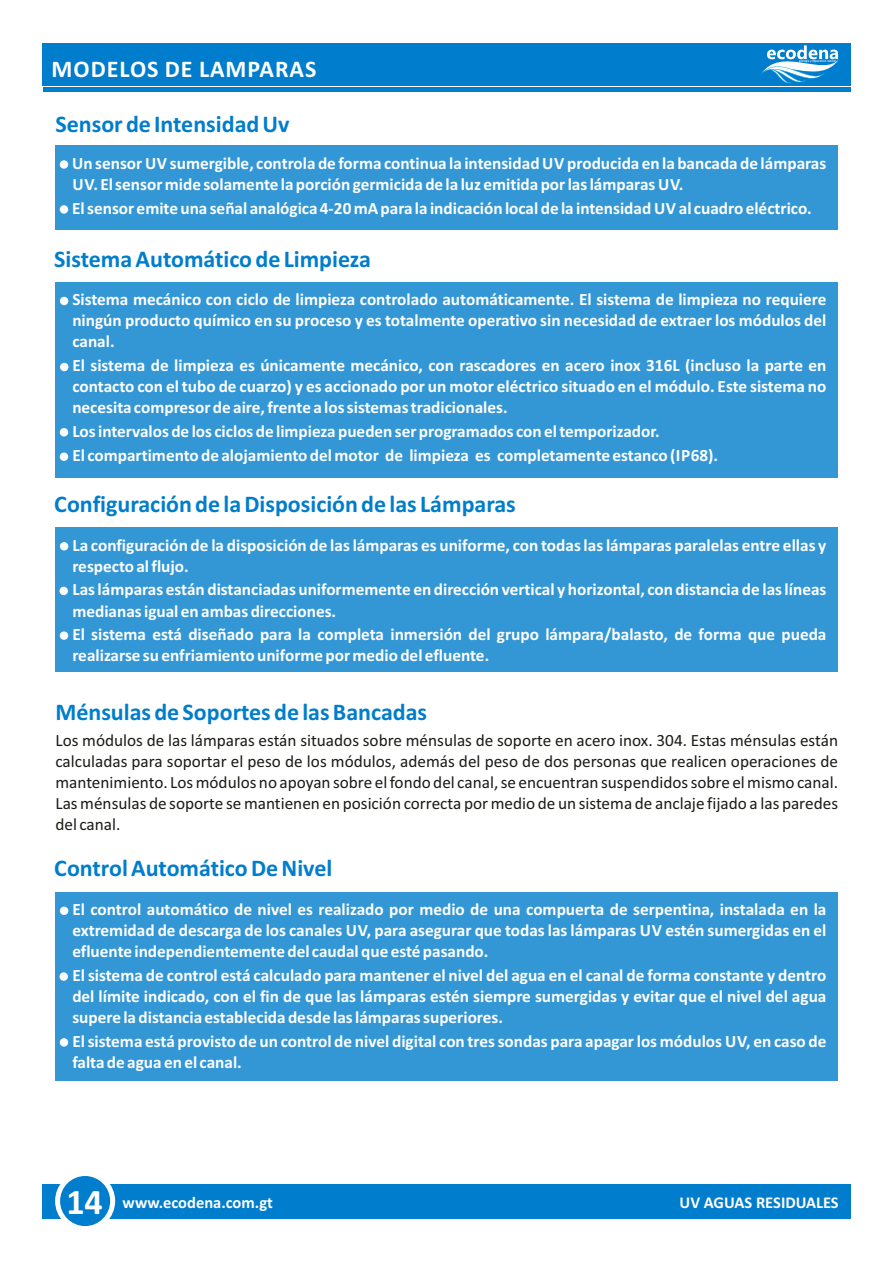
<style>
.page{position:relative;width:893px;height:1263px;background:#fff}
.page>*{position:absolute;margin:0;border:0;box-sizing:border-box;transform-origin:0 0}
.t1{font:700 36px "Calibri";color:#fefefe}
.t2{font:700 24px "Calibri";color:#007dcc}
.t3{font:700 24px "Calibri";letter-spacing:.04em;color:#fefefe}
.t4{font:700 17.25px/21px "Calibri";color:#fefefe}
.t5{font:17.25px/21px "Calibri";color:#1c1b17;text-align:justify}
.t6{font:700 16.5px "Calibri";color:#fefefe}
</style>
<div class="page">
<div style="left:42px;top:1184px;width:809px;height:34px;background:#007dcc"></div>
<div style="left:55px;top:1171px;width:60px;height:60px;background:#fefefe;border-radius:50%"></div>
<div style="left:60px;top:1176px;width:50px;height:50px;background:#007dcc;border-radius:50%"></div>
<div style="left:43px;top:43px;width:808px;height:42px;background:#007dcc"></div>
<hr style="left:43px;top:88px;width:808px;height:4px;background:#007dcc">
<svg style="left:758px;top:45px;width:81px;height:43px"></svg>
<div style="left:55px;top:146px;width:783px;height:84px;background:#3397d6"></div>
<div style="left:60px;top:160px;width:8px;height:9px;background:#fefefe;border-radius:50%"></div>
<div style="left:60px;top:205px;width:8px;height:9px;background:#fefefe;border-radius:50%"></div>
<div style="left:55px;top:282px;width:783px;height:196px;background:#3397d6"></div>
<div style="left:60px;top:297px;width:8px;height:8px;background:#fefefe;border-radius:50%"></div>
<div style="left:60px;top:363px;width:8px;height:8px;background:#fefefe;border-radius:50%"></div>
<div style="left:60px;top:428px;width:8px;height:8px;background:#fefefe;border-radius:50%"></div>
<div style="left:60px;top:452px;width:8px;height:9px;background:#fefefe;border-radius:50%"></div>
<div style="left:55px;top:527px;width:783px;height:145px;background:#3397d6"></div>
<div style="left:60px;top:542px;width:8px;height:8px;background:#fefefe;border-radius:50%"></div>
<div style="left:59px;top:587px;width:9px;height:8px;background:#fefefe;border-radius:50%"></div>
<div style="left:60px;top:631px;width:8px;height:9px;background:#fefefe;border-radius:50%"></div>
<div style="left:55px;top:892px;width:783px;height:188px;background:#3397d6"></div>
<div style="left:60px;top:906px;width:8px;height:9px;background:#fefefe;border-radius:50%"></div>
<div style="left:59px;top:972px;width:9px;height:9px;background:#fefefe;border-radius:50%"></div>
<div style="left:60px;top:1038px;width:8px;height:8px;background:#fefefe;border-radius:50%"></div>
<h2 class="t3" style="left:52px;top:59px;width:266px">MODELOS DE LAMPARAS</h2>
<h2 class="t2" style="left:55px;top:113px;width:236px">Sensor de Intensidad Uv</h2>
<p class="t4" style="left:72px;top:154px;width:756px">Un sensor UV sumergible, controla de forma continua la intensidad UV producida en la bancada de lámparas<br>UV. El sensor mide solamente la porción germicida de la luz emitida por las lámparas UV.</p>
<p class="t4" style="left:72px;top:199px;width:741px">El sensor emite una señal analógica 4-20 mA para la indicación local de la intensidad UV al cuadro eléctrico.</p>
<h2 class="t2" style="left:54px;top:249px;width:318px">Sistema Automático de Limpieza</h2>
<p class="t4" style="left:72px;top:290px;width:756px;text-align:justify">Sistema mecánico con ciclo de limpieza controlado automáticamente. El sistema de limpieza no requiere ningún producto químico en su proceso y es totalmente operativo sin necesidad de extraer los módulos del canal.</p>
<p class="t4" style="left:72px;top:356px;width:756px;text-align:justify">El sistema de limpieza es únicamente mecánico, con rascadores en acero inox 316L (incluso la parte en contacto con el tubo de cuarzo) y es accionado por un motor eléctrico situado en el módulo. Este sistema no necesita compresor de aire, frente a los sistemas tradicionales.</p>
<p class="t4" style="left:72px;top:421px;width:647px;line-height:23.9px">Los intervalos de los ciclos de limpieza pueden ser programados con el temporizador.<br>El compartimento de alojamiento del motor de limpieza es completamente estanco (IP68).</p>
<h2 class="t2" style="left:54px;top:494px;width:463px">Configuración de la Disposición de las Lámparas</h2>
<p class="t4" style="left:72px;top:536px;width:756px">La configuración de la disposición de las lámparas es uniforme, con todas las lámparas paralelas entre ellas y respecto al flujo.</p>
<p class="t4" style="left:72px;top:581px;width:756px">Las lámparas están distanciadas uniformemente en dirección vertical y horizontal, con distancia de las líneas medianas igual en ambas direcciones.</p>
<p class="t4" style="left:72px;top:625px;width:756px">El sistema está diseñado para la completa inmersión del grupo lámpara/balasto, de forma que pueda realizarse su enfriamiento uniforme por medio del efluente.</p>
<h2 class="t2" style="left:55px;top:702px;width:373px">Ménsulas de Soportes de las Bancadas</h2>
<p class="t5" style="left:55px;top:731px;width:784px">Los módulos de las lámparas están situados sobre ménsulas de soporte en acero inox. 304. Estas ménsulas están calculadas para soportar el peso de los módulos, además del peso de dos personas que realicen operaciones de mantenimiento. Los módulos no apoyan sobre el fondo del canal, se encuentran suspendidos sobre el mismo canal.<br>Las ménsulas de soporte se mantienen en posición correcta por medio de un sistema de anclaje fijado a las paredes del canal.</p>
<h2 class="t2" style="left:54px;top:858px;width:280px">Control Automático De Nivel</h2>
<p class="t4" style="left:72px;top:900px;width:756px;text-align:justify">El control automático de nivel es realizado por medio de una compuerta de serpentina, instalada en la extremidad de descarga de los canales UV, para asegurar que todas las lámparas UV estén sumergidas en el efluente independientemente del caudal que esté pasando.</p>
<p class="t4" style="left:72px;top:966px;width:756px;text-align:justify">El sistema de control está calculado para mantener el nivel del agua en el canal de forma constante y dentro del límite indicado, con el fin de que las lámparas estén siempre sumergidas y evitar que el nivel del agua supere la distancia establecida desde las lámparas superiores.</p>
<p class="t4" style="left:72px;top:1032px;width:756px">El sistema está provisto de un control de nivel digital con tres sondas para apagar los módulos UV, en caso de falta de agua en el canal.</p>
<h1 class="t1" style="left:66px;top:1187px;width:38px">14</h1>
<p class="t6" style="left:123px;top:1196px;width:152px">www.ecodena.com.gt</p>
<p class="t6" style="left:680px;top:1195px;width:161px">UV AGUAS RESIDUALES</p>
</div>
